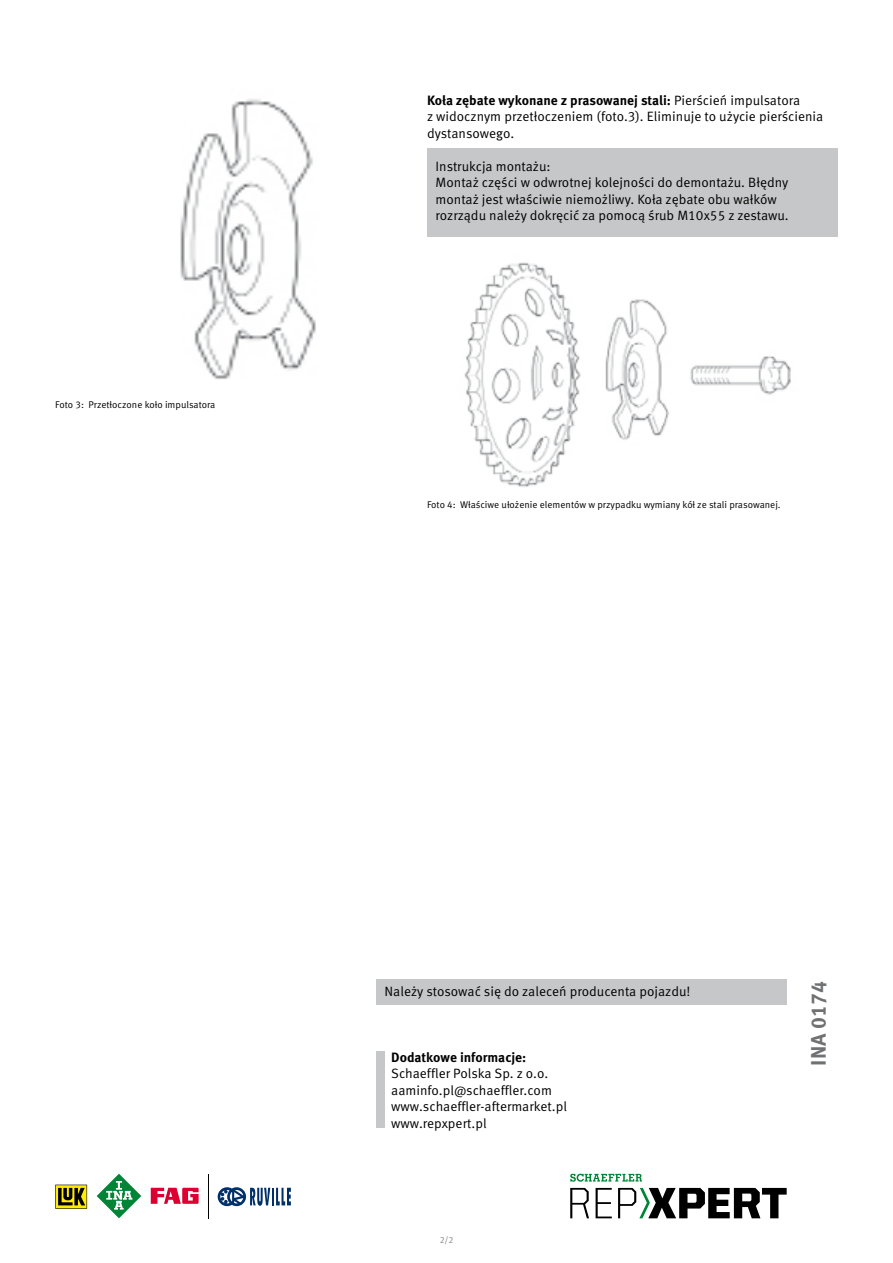
<style>
.page{position:relative;width:893px;height:1263px;background:#fff}
.page>*{position:absolute;margin:0;border:0;box-sizing:border-box;transform-origin:0 0}
.t1{font:700 21px "Meta Pro";color:#707172}
.t2{font:13.5px/16.5px "Meta Pro Norm";color:#000}
.t3{font:700 13.5px "Meta Pro";color:#000}
.t4{font:9.75px "Meta Pro Norm";color:#000}
.t5{font:9px "Meta Pro Norm";color:#87888a}
.s1{font-family:"Meta Pro Norm";font-weight:400}
</style>
<div class="page">
<img style="left:180px;top:99px;width:136px;height:280px">
<img style="left:464px;top:262px;width:327px;height:225px">
<div style="left:427px;top:148px;width:411px;height:89px;background:#c6c7c8"></div>
<div style="left:376px;top:1051px;width:8px;height:77px;background:#c6c7c8"></div>
<div style="left:376px;top:979px;width:411px;height:25px;background:#c6c7c8"></div>
<svg style="left:55px;top:1185px;width:32px;height:24px"></svg>
<svg style="left:97px;top:1174px;width:44px;height:44px"></svg>
<svg style="left:151px;top:1188px;width:48px;height:16px"></svg>
<hr style="left:208px;top:1174px;width:1px;height:44px;background:#000">
<svg style="left:218px;top:1187px;width:73px;height:19px"></svg>
<svg style="left:570px;top:1188px;width:19px;height:30px"></svg>
<svg style="left:596px;top:1188px;width:16px;height:30px"></svg>
<svg style="left:618px;top:1188px;width:169px;height:30px"></svg>
<svg style="left:570px;top:1174px;width:72px;height:8px"></svg>
<p class="t4" style="left:55px;top:397px;width:162px">Foto 3: Przetłoczone koło impulsatora</p>
<p class="t3" style="left:427px;top:90px;width:375px">Koła zębate wykonane z prasowanej stali: <span class="s1">Pierścień impulsatora</span></p>
<p class="t2" style="left:427px;top:107px;width:398px">z widocznym przetłoczeniem (foto.3). Eliminuje to użycie pierścienia dystansowego.</p>
<p class="t2" style="left:436px;top:157px;width:355px">Instrukcja montażu:<br>Montaż części w odwrotnej kolejności do demontażu. Błędny montaż jest właściwie niemożliwy. Koła zębate obu wałków rozrządu należy dokręcić za pomocą śrub M10x55 z zestawu.</p>
<p class="t4" style="left:427px;top:497px;width:355px">Foto 4: Właściwe ułożenie elementów w przypadku wymiany kół ze stali prasowanej.</p>
<p class="t2" style="left:385px;top:982px;width:307px">Należy stosować się do zaleceń producenta pojazdu!</p>
<h1 class="t1" style="left:802px;top:1065px;width:86px;rotate:-90deg">INA 0174</h1>
<p class="t3" style="left:391px;top:1047px;width:137px">Dodatkowe informacje:</p>
<p class="t2" style="left:391px;top:1064px;width:177px">Schaeffler Polska Sp. z o.o. aaminfo.pl@schaeffler.com www.schaeffler-aftermarket.pl www.repxpert.pl</p>
<p class="t5" style="left:440px;top:1233px;width:15px">2/2</p>
</div>
